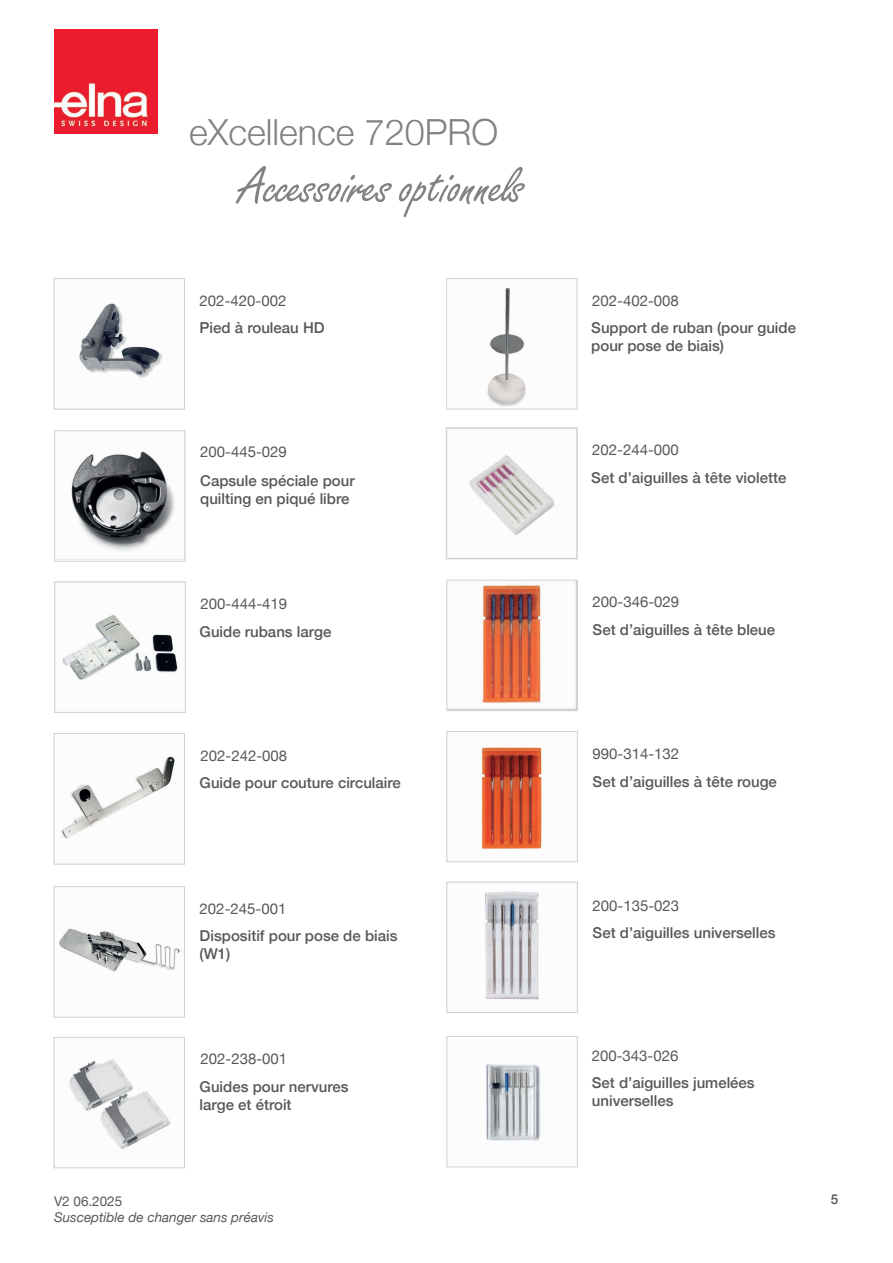
<style>
.page{position:relative;width:893px;height:1263px;background:#fff}
.page>*{position:absolute;margin:0;border:0;box-sizing:border-box;transform-origin:0 0}
.t1{font:52.5px "Freestyle Script Std";color:#808285}
.t2{font:300 36px "Helvetica Neue";color:#808285}
.t3{font:500 15px/18px "Helvetica Neue";color:#57585a}
.t4{font:15px "Helvetica Neue";color:#57585a}
.t5{font:italic 13.5px "Helvetica Neue";color:#57585a}
.t6{font:13.5px "Helvetica Neue";color:#57585a}
.t7{font:500 13.5px "Helvetica Neue";color:#57585a}
</style>
<div class="page">
<img style="left:61px;top:756px;width:114px;height:83px">
<div style="left:54px;top:733px;width:131px;height:131px;border:1px solid #d1d2d4"></div>
<img style="left:69px;top:1059px;width:102px;height:90px">
<div style="left:54px;top:1037px;width:131px;height:131px;border:1px solid #d1d2d4"></div>
<img style="left:479px;top:583px;width:67px;height:121px">
<div style="left:446px;top:580px;width:132px;height:131px;border:1px solid #d1d2d4"></div>
<img style="left:481px;top:747px;width:62px;height:102px">
<div style="left:446px;top:731px;width:132px;height:131px;border:1px solid #d1d2d4"></div>
<img style="left:485px;top:891px;width:54px;height:109px">
<div style="left:446px;top:882px;width:132px;height:131px;border:1px solid #d1d2d4"></div>
<img style="left:469px;top:454px;width:86px;height:82px">
<div style="left:446px;top:427px;width:132px;height:132px;border:2px solid #d1d2d4"></div>
<img style="left:62px;top:615px;width:116px;height:66px">
<div style="left:54px;top:581px;width:132px;height:132px;border:1px solid #d1d2d4"></div>
<img style="left:487px;top:287px;width:39px;height:120px">
<div style="left:446px;top:278px;width:131px;height:131px;border:1px solid #d1d2d4"></div>
<img style="left:56px;top:451px;width:127px;height:109px">
<div style="left:54px;top:430px;width:131px;height:132px;border:1px solid #d1d2d4"></div>
<img style="left:59px;top:928px;width:121px;height:44px">
<div style="left:54px;top:886px;width:131px;height:131px;border:1px solid #d1d2d4"></div>
<img style="left:78px;top:303px;width:85px;height:75px">
<div style="left:54px;top:278px;width:131px;height:131px;border:1px solid #d1d2d4"></div>
<img style="left:486px;top:1064px;width:55px;height:77px">
<div style="left:446px;top:1036px;width:132px;height:131px;border:1px solid #d1d2d4"></div>
<img style="left:54px;top:30px;width:104px;height:104px">
<h2 class="t2" style="left:189px;top:103px;width:310px">eXcellence 720PRO</h2>
<h1 class="t1" style="left:238px;top:155px;width:287px">Accessoires optionnels</h1>
<p class="t4" style="left:200px;top:289px;width:88px">202-420-002</p>
<p class="t4" style="left:592px;top:289px;width:88px">202-402-008</p>
<p class="t3" style="left:200px;top:318px;width:127px">Pied à rouleau HD</p>
<p class="t3" style="left:591px;top:318px;width:206px">Support de ruban (pour guide pour pose de biais)</p>
<p class="t4" style="left:200px;top:441px;width:88px">200-445-029</p>
<p class="t4" style="left:592px;top:439px;width:88px">202-244-000</p>
<p class="t3" style="left:200px;top:471px;width:156px">Capsule spéciale pour quilting en piqué libre</p>
<p class="t3" style="left:591px;top:468px;width:197px">Set d’aiguilles à tête violette</p>
<p class="t4" style="left:200px;top:593px;width:88px">200-444-419</p>
<p class="t4" style="left:592px;top:591px;width:88px">200-346-029</p>
<p class="t3" style="left:200px;top:622px;width:133px">Guide rubans large</p>
<p class="t3" style="left:593px;top:620px;width:184px">Set d’aiguilles à tête bleue</p>
<p class="t4" style="left:200px;top:744px;width:88px">202-242-008</p>
<p class="t4" style="left:592px;top:743px;width:88px">990-314-132</p>
<p class="t3" style="left:200px;top:773px;width:203px">Guide pour couture circulaire</p>
<p class="t3" style="left:593px;top:772px;width:186px">Set d’aiguilles à tête rouge</p>
<p class="t4" style="left:200px;top:897px;width:88px">202-245-001</p>
<p class="t4" style="left:592px;top:894px;width:88px">200-135-023</p>
<p class="t3" style="left:200px;top:926px;width:199px">Dispositif pour pose de biais (W1)</p>
<p class="t3" style="left:593px;top:923px;width:184px">Set d’aiguilles universelles</p>
<p class="t4" style="left:200px;top:1048px;width:88px">202-238-001</p>
<p class="t4" style="left:592px;top:1045px;width:88px">200-343-026</p>
<p class="t3" style="left:200px;top:1077px;width:150px">Guides pour nervures large et étroit</p>
<p class="t3" style="left:592px;top:1073px;width:164px">Set d’aiguilles jumelées universelles</p>
<p class="t6" style="left:54px;top:1191px;width:70px">V2 06.2025</p>
<p class="t7" style="left:831px;top:1188px;width:9px">5</p>
<p class="t5" style="left:54px;top:1207px;width:222px">Susceptible de changer sans préavis</p>
</div>
